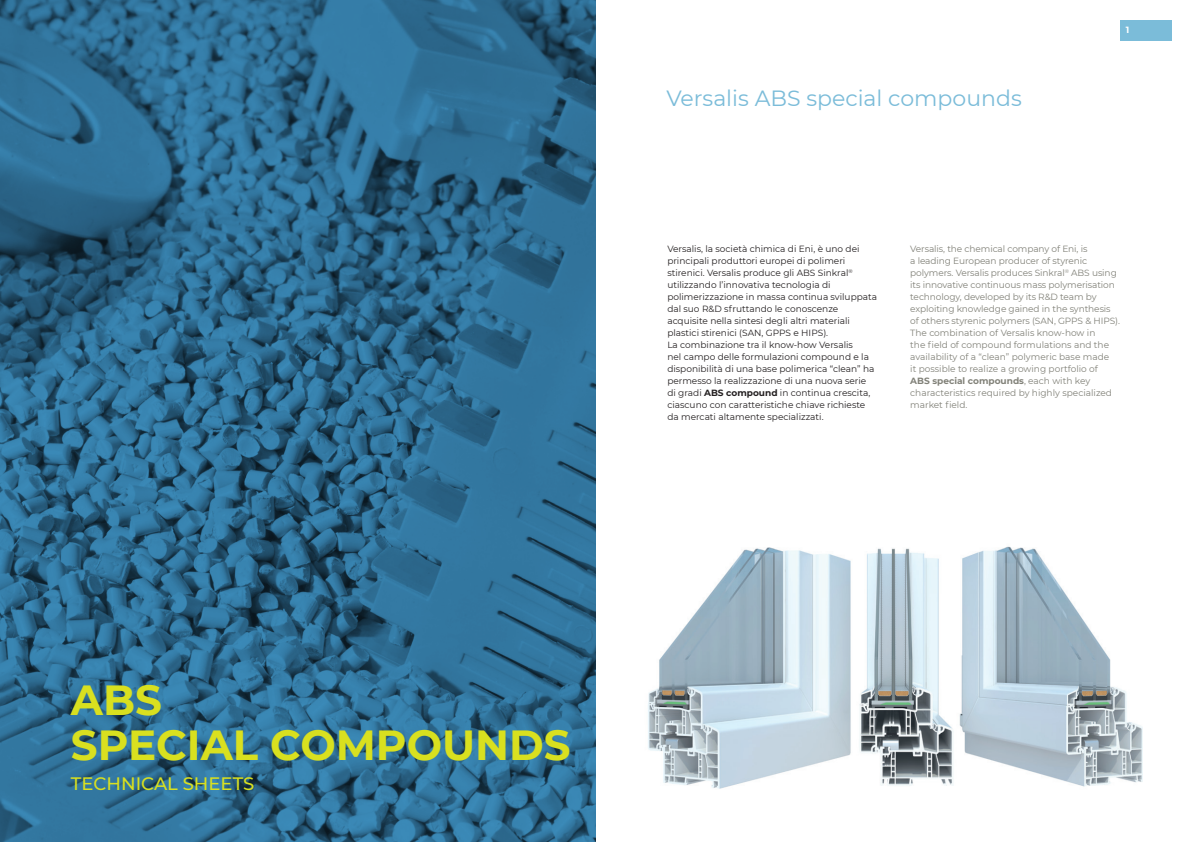
<style>
.page{position:relative;width:1191px;height:842px;background:#fff}
.page>*{position:absolute;margin:0;border:0;box-sizing:border-box;transform-origin:0 0}
.t1{font:700 42px "Montserrat";color:#d9e01f}
.MAIN_T_Sezione{font:22px "Montserrat";color:#7bbcd9}
.t2{font:500 18px "Montserrat";color:#d9e01f}
.testo_corrente_Base{font:9px/12px "Montserrat";color:#231f20}
.testo_corrente_Base-2{font:9px/12px "Montserrat";letter-spacing:-.01em;color:#818178}
.t3{font:700 9px "Montserrat";color:#fff}
.s1{font-weight:700}
</style>
<div class="page">
<img style="left:0;top:0;width:595px;height:842px">
<img style="left:648px;top:546px;width:494px;height:243px">
<div style="left:1120px;top:20px;width:51px;height:21px;background:#7bbcd9"></div>
<p class="MAIN_T_Sezione" style="left:666px;top:83px;width:357px">Versalis ABS special compounds</p>
<p class="t3" style="left:1125px;top:23px;width:5px">1</p>
<p class="testo_corrente_Base" style="left:667px;top:242px;width:211px">Versalis, la società chimica di Eni, è uno dei principali produttori europei di polimeri stirenici. Versalis produce gli ABS Sinkral<sup>® </sup>utilizzando l’innovativa tecnologia di polimerizzazione in massa continua sviluppata dal suo R&amp;D sfruttando le conoscenze acquisite nella sintesi degli altri materiali plastici stirenici (SAN, GPPS e HIPS).</p>
<p class="testo_corrente_Base" style="left:667px;top:338px;width:208px">La combinazione tra il know-how Versalis<br>nel campo delle formulazioni compound e la disponibilità di una base polimerica “clean” ha permesso la realizzazione di una nuova serie di gradi <span class="s1">ABS compound</span> in continua crescita, ciascuno con caratteristiche chiave richieste da mercati altamente specializzati.</p>
<p class="testo_corrente_Base-2" style="left:910px;top:242px;width:211px">Versalis, the chemical company of Eni, is<br>a leading European producer of styrenic polymers. Versalis produces Sinkral<sup>®</sup> ABS using its innovative continuous mass polymerisation technology, developed by its R&amp;D team by exploiting knowledge gained in the synthesis of others styrenic polymers (SAN, GPPS &amp; HIPS).</p>
<p class="testo_corrente_Base-2" style="left:910px;top:326px;width:203px">The combination of Versalis know-how in the field of compound formulations and the availability of a “clean” polymeric base made it possible to realize a growing portfolio of <span class="s1">ABS special compounds</span>, each with key characteristics required by highly specialized market field.</p>
<p class="t1" style="left:71px;top:670px;width:93px">ABS</p>
<p class="t1" style="left:71px;top:715px;width:501px">SPECIAL COMPOUNDS</p>
<p class="t2" style="left:71px;top:771px;width:185px">TECHNICAL SHEETS</p>
</div>
